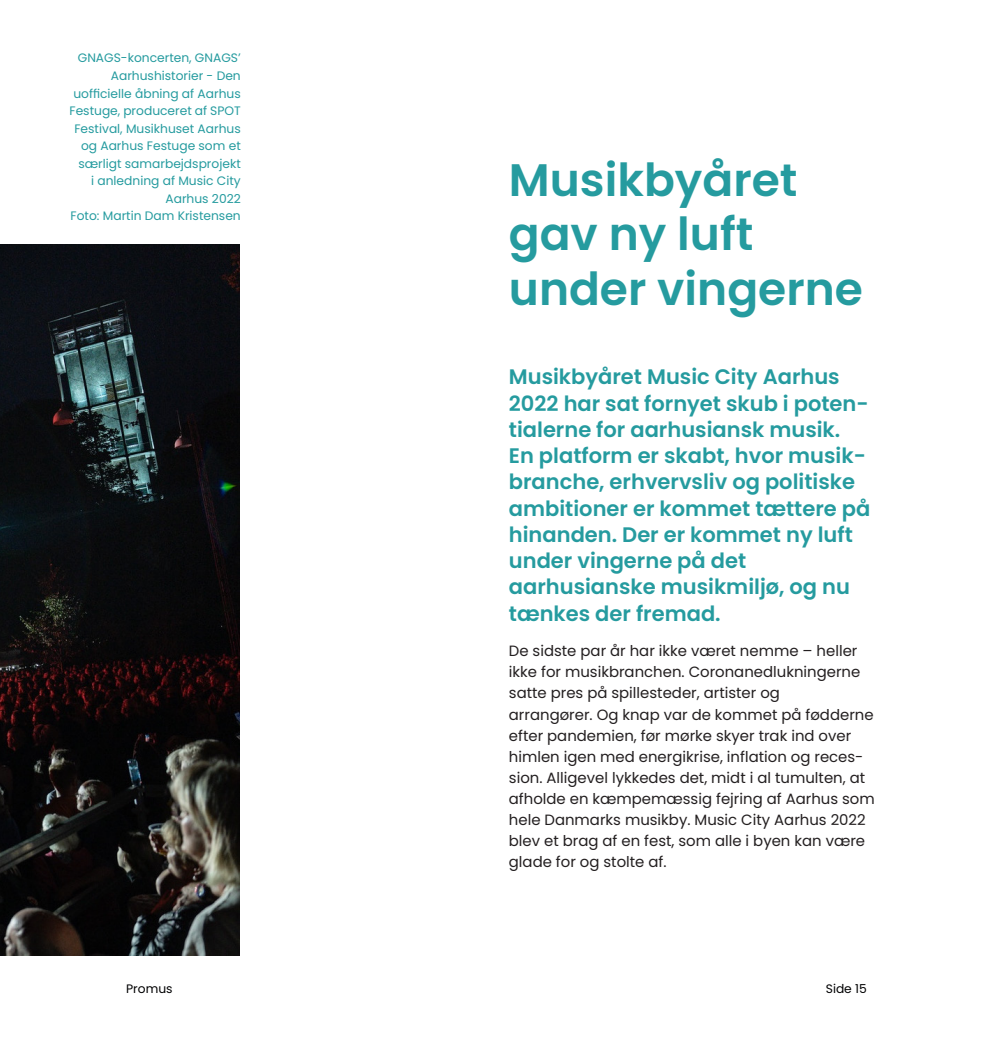
<style>
.page{position:relative;width:993px;height:1042px;background:#fff}
.page>*{position:absolute;margin:0;border:0;box-sizing:border-box;transform-origin:0 0}
.t1{font:600 45.5px/54.2px "Poppins";color:#259b9f}
.t2{font:600 21px/26.2px "Poppins";color:#259b9f}
.t3{font:14.88px/21px "Poppins";color:#231f20}
.t4{font:12.25px/17.5px "Poppins";color:#259b9f;text-align:right}
.t5{font:12.25px "Poppins";color:#000002}
</style>
<div class="page">
<img style="left:0;top:244px;width:240px;height:711px">
<p class="t4" style="left:69px;top:50px;width:173px">GNAGS-koncerten, GNAGS’<br>Aarhushistorier - Den uofficielle åbning af Aarhus<br>Festuge, produceret af SPOT<br>Festival, Musikhuset Aarhus og Aarhus Festuge som et særligt samarbejds projekt<br>i anledning af Music City<br>Aarhus 2022<br>Foto: Martin Dam Kristensen</p>
<h1 class="t1" style="left:508px;top:156px;width:355px">Musikbyåret gav ny luft under vingerne</h1>
<p class="t2" style="left:508px;top:365px;width:363px">Musikbyåret Music City Aarhus<br>2022 har sat fornyet skub i poten&shy;tialerne for aarhusiansk musik.<br>En platform er skabt, hvor musik&shy;branche, erhvervsliv og politiske ambitioner er kommet tættere på hinanden. Der er kommet ny luft under vingerne på det aarhusianske musikmiljø, og nu tænkes der fremad.</p>
<p class="t3" style="left:508px;top:641px;width:367px">De sidste par år har ikke været nemme – heller ikke for musikbranchen. Coronanedlukningerne satte pres på spillesteder, artister og<br>arrangører. Og knap var de kommet på fødderne efter pandemien, før mørke skyer trak ind over himlen igen med energikrise, inflation og reces&shy;sion. Alligevel lykkedes det, midt i al tumulten, at afholde en kæmpemæssig fejring af Aarhus som hele Danmarks musikby. Music City Aarhus 2022 blev et brag af en fest, som alle i byen kan være glade for og stolte af.</p>
<p class="t5" style="left:126px;top:982px;width:48px">Promus</p>
<p class="t5" style="left:825px;top:981px;width:42px">Side 15</p>
</div>
